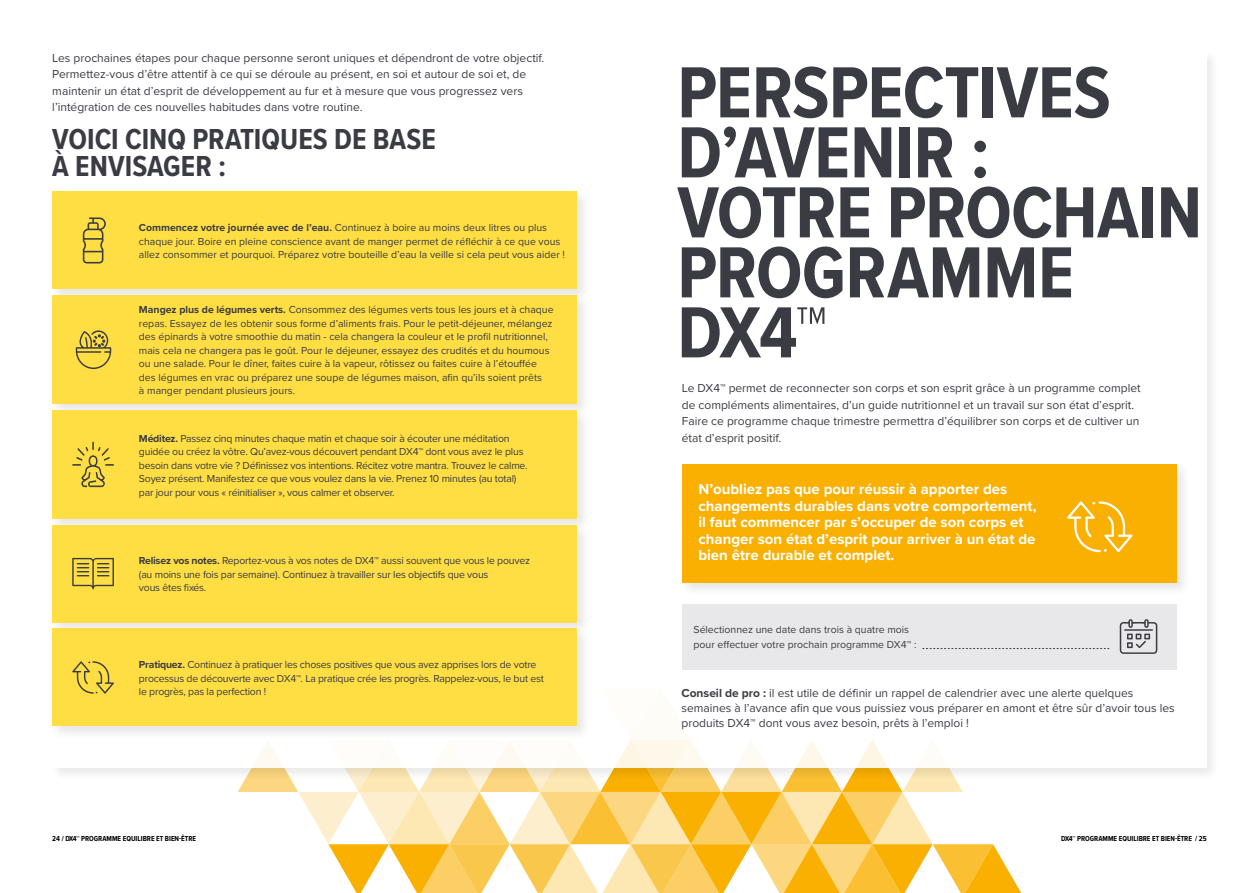
<style>
.page{position:relative;width:1259px;height:893px;background:#fff}
.page>*{position:absolute;margin:0;border:0;box-sizing:border-box;transform-origin:0 0}
.t1{font:700 75px/60px "Proxima Nova Cond";letter-spacing:-.01em;color:#3b3c43}
.t2{font:700 30px/27px "Proxima Nova Cond";color:#3b3c43}
.t3{font:700 15px/16.5px "Proxima Nova";color:#fff}
.t4{font:12px/16.5px "Proxima Nova";color:#3b3c43}
.t5{font:10.5px/13.5px "Proxima Nova";color:#3b3c43}
.t6{font:10.5px/13.5px "Proxima Nova";letter-spacing:-.02em;color:#3b3c43}
.t7{font:700 7.5px "Proxima Nova Cond";color:#000}
.s1{font-weight:700}
</style>
<div class="page">
<svg style="left:238px;top:782px;width:783px;height:111px"></svg>
<div style="left:50px;top:50px;width:1170px;height:732px;background:#000;opacity:.1"></div>
<div style="left:52px;top:52px;width:1154px;height:716px;background:#fff"></div>
<div style="left:49px;top:189px;width:542px;height:115px;background:#000;opacity:.1"></div>
<div style="left:52px;top:192px;width:525px;height:97px;background:#ffde44"></div>
<svg style="left:83px;top:217px;width:23px;height:46px"></svg>
<div style="left:49px;top:293px;width:542px;height:125px;background:#000;opacity:.1"></div>
<div style="left:52px;top:296px;width:525px;height:108px;background:#ffde44"></div>
<svg style="left:76px;top:330px;width:35px;height:39px"></svg>
<div style="left:49px;top:407px;width:542px;height:126px;background:#000;opacity:.1"></div>
<div style="left:52px;top:410px;width:525px;height:108px;background:#ffde44"></div>
<svg style="left:72px;top:442px;width:42px;height:45px"></svg>
<div style="left:49px;top:522px;width:542px;height:115px;background:#000;opacity:.1"></div>
<div style="left:52px;top:525px;width:525px;height:97px;background:#ffde44"></div>
<svg style="left:72px;top:558px;width:42px;height:31px"></svg>
<div style="left:49px;top:626px;width:542px;height:115px;background:#000;opacity:.1"></div>
<div style="left:52px;top:629px;width:525px;height:97px;background:#ffde44"></div>
<svg style="left:72px;top:661px;width:42px;height:33px"></svg>
<div style="left:679px;top:461px;width:511px;height:135px;background:#000;opacity:.1"></div>
<div style="left:682px;top:464px;width:494px;height:118px;background:#f9b000"></div>
<svg style="left:1067px;top:501px;width:65px;height:51px"></svg>
<div style="left:682px;top:604px;width:494px;height:65px;background:#e8e8ea"></div>
<svg style="left:922px;top:648px;width:187px;height:1px"></svg>
<svg style="left:1119px;top:619px;width:38px;height:35px"></svg>
<p class="t4" style="left:52px;top:49px;width:493px">Les prochaines étapes pour chaque personne seront uniques et dépendront de votre objectif.<br>Permettez-vous d’être attentif à ce qui se déroule au présent, en soi et autour de soi et, de maintenir un état d’esprit de développement au fur et à mesure que vous progressez vers l’intégration de ces nouvelles habitudes dans votre routine.</p>
<h2 class="t2" style="left:52px;top:125px;width:385px">VOICI CINQ PRATIQUES DE BASE<br>À ENVISAGER :</h2>
<p class="t5" style="left:139px;top:220px;width:427px"><span class="s1">Commencez votre journée avec de l’eau.</span> Continuez à boire au moins deux litres ou plus chaque jour. Boire en pleine conscience avant de manger permet de réfléchir à ce que vous allez consommer et pourquoi. Préparez votre bouteille d’eau la veille si cela peut vous aider !</p>
<p class="t5" style="left:139px;top:303px;width:416px"><span class="s1">Mangez plus de légumes verts.</span> Consommez des légumes verts tous les jours et à chaque repas. Essayez de les obtenir sous forme d’aliments frais. Pour le petit-déjeuner, mélangez des épinards à votre smoothie du matin - cela changera la couleur et le profil nutritionnel, mais cela ne changera pas le goût. Pour le déjeuner, essayez des crudités et du houmous ou une salade. Pour le dîner, faites cuire à la vapeur, rôtissez ou faites cuire à l’étouffée des légumes en vrac ou préparez une soupe de légumes maison, afin qu’ils soient prêts<br>à manger pendant plusieurs jours.</p>
<p class="t6" style="left:139px;top:431px;width:390px"><span class="s1">Méditez.</span> Passez cinq minutes chaque matin et chaque soir à écouter une méditation guidée ou créez la vôtre. Qu’avez-vous découvert pendant DX4™ dont vous avez le plus besoin dans votre vie ? Définissez vos intentions. Récitez votre mantra. Trouvez le calme.<br>Soyez présent. Manifestez ce que vous voulez dans la vie. Prenez 10 minutes (au total) par jour pour vous « réinitialiser », vous calmer et observer.</p>
<p class="t6" style="left:139px;top:554px;width:392px"><span class="s1">Relisez vos notes.</span> Reportez-vous à vos notes de DX4™ aussi souvent que vous le pouvez (au moins une fois par semaine). Continuez à travailler sur les objectifs que vous<br>vous êtes fixés.</p>
<p class="t6" style="left:139px;top:657px;width:406px"><span class="s1">Pratiquez.</span> Continuez à pratiquer les choses positives que vous avez apprises lors de votre processus de découverte avec DX4™. La pratique crée les progrès. Rappelez-vous, le but est le progrès, pas la perfection !</p>
<h1 class="t1" style="left:677px;top:61px;width:526px">PERSPECTIVES<br>D’AVENIR :<br>VOTRE PROCHAIN<br>PROGRAMME<br>DX4™</h1>
<p class="t4" style="left:682px;top:379px;width:460px">Le DX4™ permet de reconnecter son corps et son esprit grâce à un programme complet de compléments alimentaires, d’un guide nutritionnel et un travail sur son état d’esprit.<br>Faire ce programme chaque trimestre permettra d’équilibrer son corps et de cultiver un état d’esprit positif.</p>
<h3 class="t3" style="left:698px;top:480px;width:340px">N’oubliez pas que pour réussir à apporter des changements durables dans votre comportement, il faut commencer par s’occuper de son corps et changer son état d’esprit pour arriver à un état de bien être durable et complet.</h3>
<p class="t5" style="left:693px;top:622px;width:224px;line-height:15px">Sélectionnez une date dans trois à quatre mois pour effectuer votre prochain programme DX4™ :</p>
<p class="t4" style="left:681px;top:685px;width:495px;line-height:15px"><span class="s1">Conseil de pro :</span> il est utile de définir un rappel de calendrier avec une alerte quelques semaines à l’avance afin que vous puissiez vous préparer en amont et être sûr d’avoir tous les produits DX4™ dont vous avez besoin, prêts à l’emploi !</p>
<p class="t7" style="left:52px;top:833px;width:145px">24 / DX4™️ PROGRAMME EQUILIBRE ET BIEN-ÊTRE</p>
<p class="t7" style="left:1061px;top:833px;width:147px">DX4™️ PROGRAMME EQUILIBRE ET BIEN-ÊTRE / 25</p>
</div>
